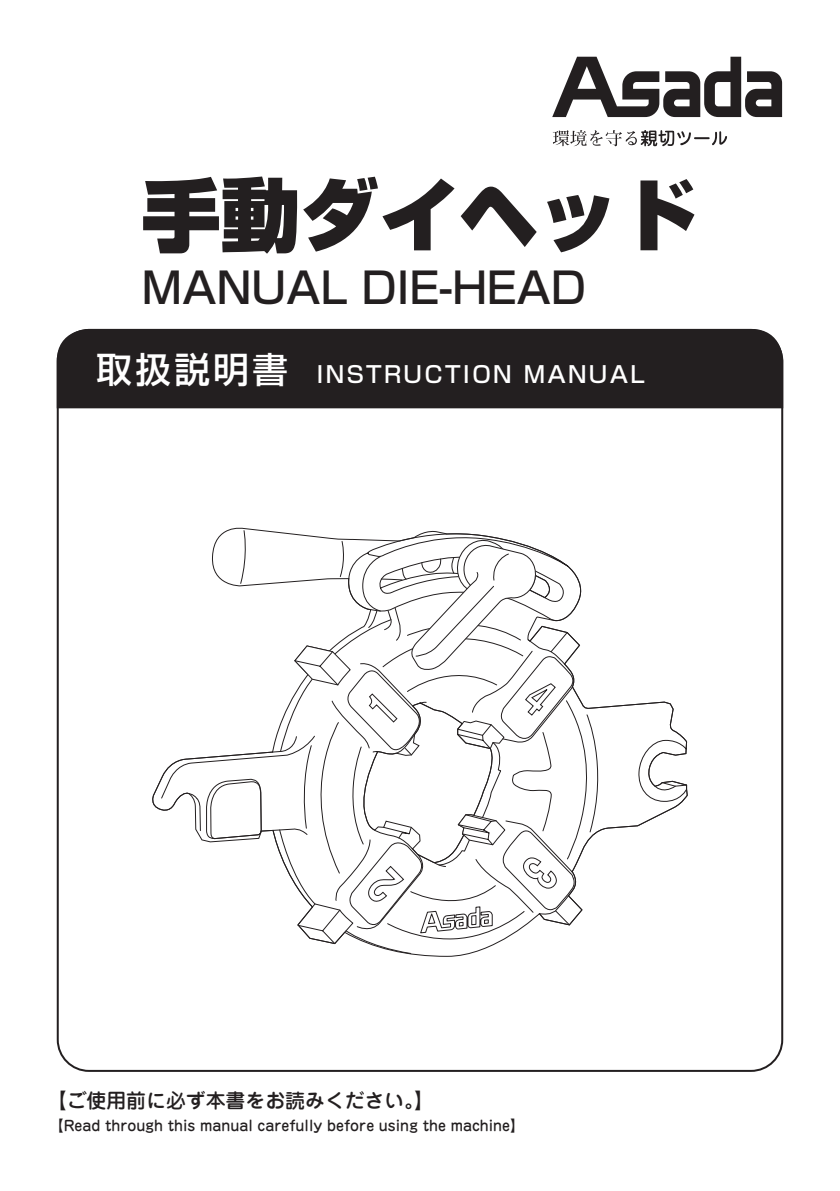
<style>
.page{position:relative;width:840px;height:1191px;background:#fff}
.page>*{position:absolute;margin:0;border:0;box-sizing:border-box;transform-origin:0 0}
.t1{font:900 79.4px "Shin Go Pro";color:#231f20}
.t2{font:500 42.6px "Shin Go Pro";color:#231f20}
.t3{font:500 22.6px "Shin Go Pro";letter-spacing:.1em;color:#fff}
.t4{font:500 19.8px "Jun 34 Pro";color:#231f20}
.t5{font:500 14.2px "Jun 34 Pro";color:#231f20}
.s1{font-size:35.4px}
</style>
<div class="page">
<svg style="left:161px;top:527px;width:526px;height:430px"></svg>
<div style="left:56px;top:328px;width:727px;height:81px;background:#231f20"></div>
<svg style="left:552px;top:130px;width:174px;height:16px"></svg>
<svg style="left:552px;top:57px;width:229px;height:60px"></svg>
<h1 class="t1" style="left:141px;top:152px;width:557px">手動ダイヘッド</h1>
<h2 class="t2" style="left:142px;top:253px;width:445px">MANUAL DIE-HEAD</h2>
<h3 class="t3" style="left:96px;top:356px;width:549px"><span class="s1">取扱説明書</span>　INSTRUCTION MANUAL</h3>
<h3 class="t4" style="left:47px;top:1084px;width:388px">【ご使用前に必ず本書をお読みください。】</h3>
<p class="t5" style="left:50px;top:1114px;width:476px">【Read through this manual carefully before using the machine】</p>
</div>
